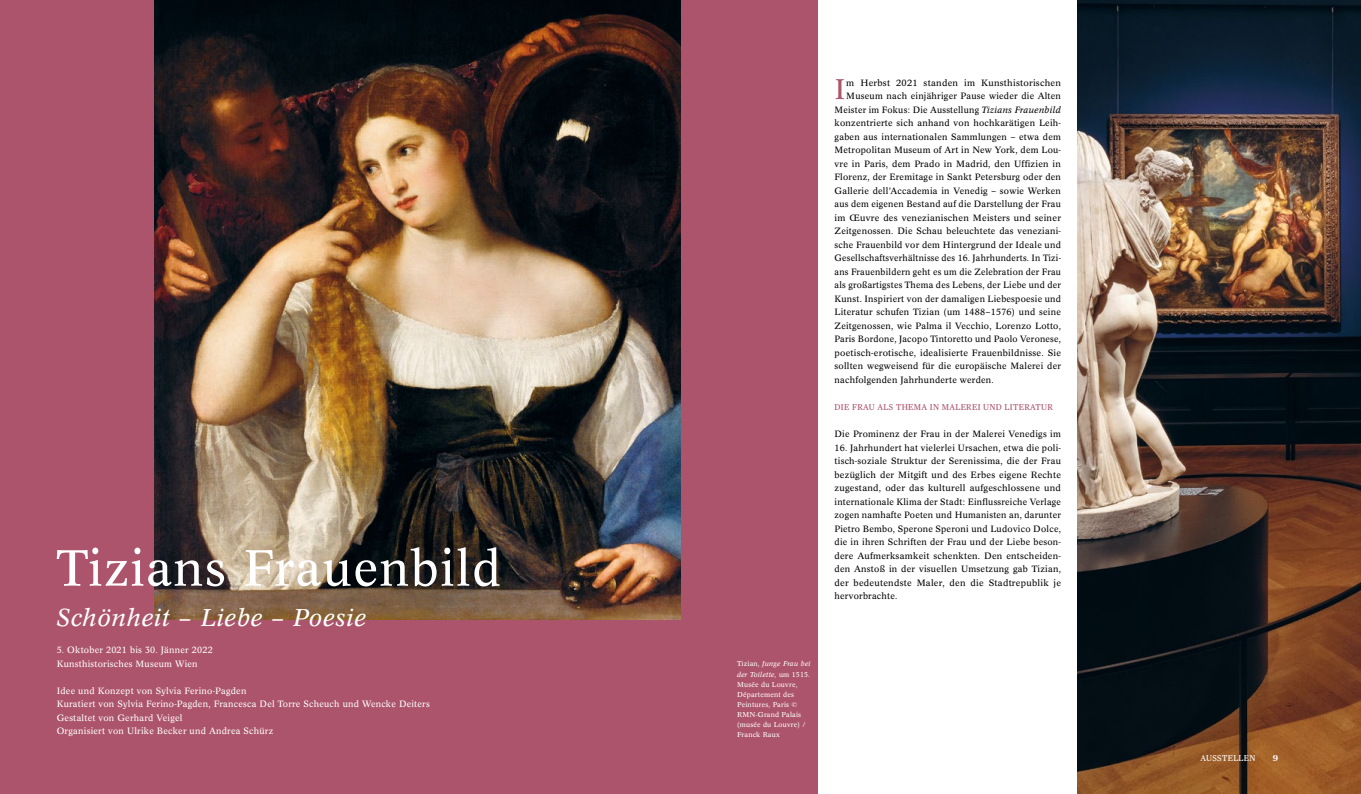
<style>
.page{position:relative;width:1361px;height:794px;background:#fff}
.page>*{position:absolute;margin:0;border:0;box-sizing:border-box;transform-origin:0 0}
._09_Headline_Kapitel{font:50px "Concorde BQ";letter-spacing:.025em;color:#fff}
._01_Lauftext_Buch_oh{font:28px "Concorde BQ";color:#ac546c}
._09_Headline_Kapitel-2{font:italic 24px "Concorde BQ";letter-spacing:.025em;color:#fff}
._01_Lauftext_Buch_oh-2{font:9px/13.5px "Concorde BQ";letter-spacing:.025em;color:#000;text-align:justify}
._01_Lauftext_Buch_oh-3{font:9px "Concorde BQ";letter-spacing:.025em;color:#fff}
._03_Subline_pos_ohne{font:8.5px "Publico Text";letter-spacing:.04em;color:#ac546c}
._03_Subline_pos_plus{font:8.5px "Publico Text";color:#fff}
._03_Subline_pos_plus-2{font:700 8.5px "Publico Text";color:#fff}
._06_Bildunterschrift{font:7px/10.1px "Concorde BQ";letter-spacing:.025em;color:#fff}
.s1{font-style:italic}
</style>
<div class="page">
<div style="left:0;top:0;width:817px;height:794px;background:#ac546c"></div>
<img style="left:154px;top:0;width:526px;height:619px">
<img style="left:1078px;top:0;width:283px;height:794px">
<p class="_09_Headline_Kapitel" style="left:57px;top:540px;width:446px">Tizians Frauenbild</p>
<p class="_09_Headline_Kapitel-2" style="left:57px;top:603px;width:311px">Schönheit – Liebe – Poesie</p>
<p class="_01_Lauftext_Buch_oh-3" style="left:57px;top:645px;width:158px">5. Oktober 2021 bis 30. Jänner 2022</p>
<p class="_01_Lauftext_Buch_oh-3" style="left:57px;top:658px;width:142px">Kunsthistorisches Museum Wien</p>
<p class="_01_Lauftext_Buch_oh-3" style="left:57px;top:685px;width:191px">Idee und Konzept von Sylvia Ferino-Pagden</p>
<p class="_01_Lauftext_Buch_oh-3" style="left:57px;top:699px;width:374px">Kuratiert von Sylvia Ferino-Pagden, Francesca Del Torre Scheuch und Wencke Deiters</p>
<p class="_01_Lauftext_Buch_oh-3" style="left:57px;top:712px;width:127px">Gestaltet von Gerhard Veigel</p>
<p class="_01_Lauftext_Buch_oh-3" style="left:57px;top:726px;width:218px">Organisiert von Ulrike Becker und Andrea Schürz</p>
<p class="_01_Lauftext_Buch_oh" style="left:834px;top:74px;width:13px">I</p>
<p class="_01_Lauftext_Buch_oh-2" style="left:846px;top:76px;width:216px">m Herbst 2021 standen im Kunsthistorischen</p>
<p class="_01_Lauftext_Buch_oh-2" style="left:846px;top:90px;width:216px">Museum nach einjähriger Pause wieder die Alten</p>
<p class="_01_Lauftext_Buch_oh-2" style="left:834px;top:103px;width:228px">Meister im Fokus: Die Ausstellung <span class="s1">Tizians Frauenbild</span></p>
<p class="_01_Lauftext_Buch_oh-2" style="left:834px;top:117px;width:228px">konzentrierte sich anhand von hochkarätigen Leih-</p>
<p class="_01_Lauftext_Buch_oh-2" style="left:834px;top:130px;width:228px">gaben aus internationalen Sammlungen – etwa dem</p>
<p class="_01_Lauftext_Buch_oh-2" style="left:834px;top:144px;width:228px">Metropolitan Museum of Art in New York, dem Lou-</p>
<p class="_01_Lauftext_Buch_oh-2" style="left:834px;top:157px;width:228px">vre in Paris, dem Prado in Madrid, den Uffizien in</p>
<p class="_01_Lauftext_Buch_oh-2" style="left:834px;top:171px;width:228px">Florenz, der Eremitage in Sankt Petersburg oder den</p>
<p class="_01_Lauftext_Buch_oh-2" style="left:834px;top:184px;width:228px">Gallerie dell’Accademia in Venedig – sowie Werken</p>
<p class="_01_Lauftext_Buch_oh-2" style="left:834px;top:198px;width:228px">aus dem eigenen Bestand auf die Darstellung der Frau</p>
<p class="_01_Lauftext_Buch_oh-2" style="left:834px;top:211px;width:228px">im Œuvre des venezianischen Meisters und seiner</p>
<p class="_01_Lauftext_Buch_oh-2" style="left:834px;top:225px;width:228px">Zeitgenossen. Die Schau beleuchtete das veneziani-</p>
<p class="_01_Lauftext_Buch_oh-2" style="left:834px;top:238px;width:228px">sche Frauenbild vor dem Hintergrund der Ideale und</p>
<p class="_01_Lauftext_Buch_oh-2" style="left:834px;top:252px;width:228px">Gesellschaftsverhältnisse des 16. Jahrhunderts. In Tizi-</p>
<p class="_01_Lauftext_Buch_oh-2" style="left:834px;top:265px;width:228px">ans Frauenbildern geht es um die Zelebration der Frau</p>
<p class="_01_Lauftext_Buch_oh-2" style="left:834px;top:279px;width:228px">als großartigstes Thema des Lebens, der Liebe und der</p>
<p class="_01_Lauftext_Buch_oh-2" style="left:834px;top:292px;width:228px">Kunst. Inspiriert von der damaligen Liebespoesie und</p>
<p class="_01_Lauftext_Buch_oh-2" style="left:834px;top:306px;width:228px">Literatur schufen Tizian (um 1488‒1576) und seine</p>
<p class="_01_Lauftext_Buch_oh-2" style="left:834px;top:319px;width:228px">Zeitgenossen, wie Palma il Vecchio, Lorenzo Lotto,</p>
<p class="_01_Lauftext_Buch_oh-2" style="left:834px;top:333px;width:228px">Paris Bordone, Jacopo Tintoretto und Paolo Veronese,</p>
<p class="_01_Lauftext_Buch_oh-2" style="left:834px;top:346px;width:228px">poetisch-erotische, idealisierte Frauenbildnisse. Sie</p>
<p class="_01_Lauftext_Buch_oh-2" style="left:834px;top:360px;width:228px">sollten wegweisend für die europäische Malerei der</p>
<p class="_01_Lauftext_Buch_oh-2" style="left:834px;top:373px;width:161px">nachfolgenden Jahrhunderte werden.</p>
<p class="_03_Subline_pos_ohne" style="left:834px;top:400px;width:220px">DIE FRAU ALS THEMA IN MALEREI UND LITERATUR</p>
<p class="_01_Lauftext_Buch_oh-2" style="left:834px;top:427px;width:228px">Die Prominenz der Frau in der Malerei Venedigs im</p>
<p class="_01_Lauftext_Buch_oh-2" style="left:834px;top:441px;width:228px">16. Jahrhundert hat vielerlei Ursachen, etwa die poli&shy;tisch-soziale Struktur der Serenissima, die der Frau bezüglich der Mitgift und des Erbes eigene Rechte zugestand, oder das kulturell aufgeschlossene und internationale Klima der Stadt: Einflussreiche Verlage zogen namhafte Poeten und Humanisten an, darunter Pietro Bembo, Sperone Speroni und Ludovico Dolce, die in ihren Schriften der Frau und der Liebe beson&shy;dere Aufmerksamkeit schenkten. Den entscheiden&shy;den Anstoß in der visuellen Umsetzung gab Tizian, der bedeutendste Maler, den die Stadtrepublik je</p>
<p class="_01_Lauftext_Buch_oh-2" style="left:834px;top:589px;width:64px">hervorbrachte.</p>
<p class="_06_Bildunterschrift" style="left:737px;top:659px;width:75px">Tizian, <span class="s1">Junge Frau bei der Toilette,</span> um 1515.<br>Musée du Louvre,<br>Département des<br>Peintures, Paris ©<br>RMN-Grand Palais (musée du Louvre) /<br>Franck Raux</p>
<p class="_03_Subline_pos_plus" style="left:1200px;top:751px;width:13px">AUSSTELLEN</p>
<p class="_03_Subline_pos_plus-2" style="left:1272px;top:751px;width:7px">9</p>
</div>
